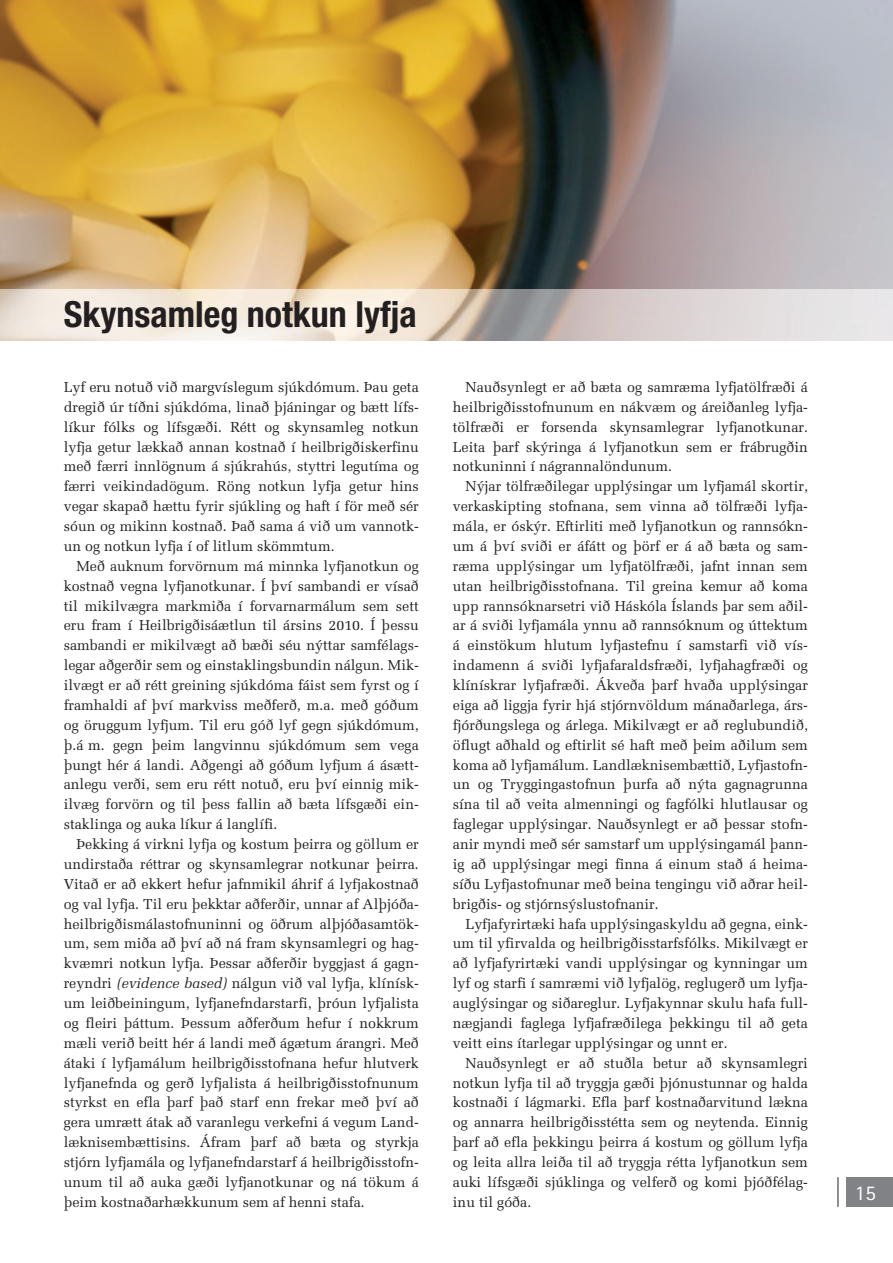
<style>
.page{position:relative;width:893px;height:1263px;background:#fff}
.page>*{position:absolute;margin:0;border:0;box-sizing:border-box;transform-origin:0 0}
.t1{font:700 condensed 36px "Helvetica Neue";color:#231f20}
.t2{font:21px "Rotis Sans Serif";color:#fff}
.t3{font:14.4px/19.8px "Melior";color:#231f20;text-align:justify}
.s1{font-style:italic}
</style>
<div class="page">
<hr style="left:838px;top:1177px;width:1px;height:30px;background:#231f20">
<div style="left:846px;top:1177px;width:47px;height:30px;background:#808285"></div>
<img style="left:0;top:0;width:893px;height:289px">
<svg style="left:0;top:289px;width:893px;height:52px;background:#e1d8d1"></svg>
<h1 class="t1" style="left:64px;top:301px;width:355px">Skynsamleg notkun lyfja</h1>
<p class="t3" style="left:64px;top:379px;width:357px">Lyf eru notuð við margvíslegum sjúkdómum. Þau geta dregið úr tíðni sjúkdóma, linað þjáningar og bætt lífs&shy;líkur fólks og lífsgæði. Rétt og skynsamleg notkun lyfja getur lækkað annan kostnað í heilbrigðiskerfinu með færri innlögnum á sjúkrahús, styttri legutíma og færri veikindadögum. Röng notkun lyfja getur hins vegar skapað hættu fyrir sjúkling og haft í för með sér sóun og mikinn kostnað. Það sama á við um vannotk&shy;un og notkun lyfja í of litlum skömmtum.</p>
<p class="t3" style="left:64px;top:557px;width:357px;text-indent:13px">Með auknum forvörnum má minnka lyfjanotkun og kostnað vegna lyfjanotkunar. Í því sambandi er vísað til mikilvægra markmiða í forvarnarmálum sem sett eru fram í Heilbrigðisáætlun til ársins 2010. Í þessu sambandi er mikilvægt að bæði séu nýttar samfélags&shy;legar aðgerðir sem og einstaklingsbundin nálgun. Mik&shy;ilvægt er að rétt greining sjúkdóma fáist sem fyrst og í framhaldi af því markviss meðferð, m.a. með góðum og öruggum lyfjum. Til eru góð lyf gegn sjúkdómum, þ.á m. gegn þeim langvinnu sjúkdómum sem vega þungt hér á landi. Aðgengi að góðum lyfjum á ásætt&shy;anlegu verði, sem eru rétt notuð, eru því einnig mik&shy;ilvæg forvörn og til þess fallin að bæta lífsgæði ein&shy;staklinga og auka líkur á langlífi.</p>
<p class="t3" style="left:64px;top:836px;width:357px;text-indent:13px">Þekking á virkni lyfja og kostum þeirra og göllum er undirstaða réttrar og skynsamlegrar notkunar þeirra.<br>Vitað er að ekkert hefur jafnmikil áhrif á lyfjakostnað og val lyfja. Til eru þekktar aðferðir, unnar af Alþjóða&shy;heilbrigðismálastofnuninni og öðrum alþjóðasamtök&shy;um, sem miða að því að ná fram skynsamlegri og hag&shy;kvæmri notkun lyfja. Þessar aðferðir byggjast á gagn&shy;reyndri <span class="s1">(evidence based)</span> nálgun við val lyfja, klínísk&shy;um leiðbeiningum, lyfjanefndarstarfi, þróun lyfjalista og fleiri þáttum. Þessum aðferðum hefur í nokkrum mæli verið beitt hér á landi með ágætum árangri. Með átaki í lyfjamálum heilbrigðisstofnana hefur hlutverk lyfjanefnda og gerð lyfjalista á heilbrigðisstofnunum styrkst en efla þarf það starf enn frekar með því að gera umrætt átak að varanlegu verkefni á vegum Land&shy;læknisembættisins. Áfram þarf að bæta og styrkja stjórn lyfjamála og lyfjanefndarstarf á heilbrigðisstofn&shy;unum til að auka gæði lyfjanotkunar og ná tökum á þeim kostnaðarhækkunum sem af henni stafa.</p>
<p class="t3" style="left:453px;top:379px;width:357px;text-indent:13px">Nauðsynlegt er að bæta og samræma lyfjatölfræði á heilbrigðisstofnunum en nákvæm og áreiðanleg lyfja&shy;tölfræði er forsenda skynsamlegrar lyfjanotkunar.<br>Leita þarf skýringa á lyfjanotkun sem er frábrugðin notkuninni í nágrannalöndunum.</p>
<p class="t3" style="left:453px;top:478px;width:357px;text-indent:13px">Nýjar tölfræðilegar upplýsingar um lyfjamál skortir, verkaskipting stofnana, sem vinna að tölfræði lyfja&shy;mála, er óskýr. Eftirliti með lyfjanotkun og rannsókn&shy;um á því sviði er áfátt og þörf er á að bæta og sam&shy;ræma upplýsingar um lyfjatölfræði, jafnt innan sem utan heilbrigðisstofnana. Til greina kemur að koma upp rannsóknarsetri við Háskóla Íslands þar sem aðil&shy;ar á sviði lyfjamála ynnu að rannsóknum og úttektum á einstökum hlutum lyfjastefnu í samstarfi við vís&shy;indamenn á sviði lyfjafaraldsfræði, lyfjahagfræði og klínískrar lyfjafræði. Ákveða þarf hvaða upplýsingar eiga að liggja fyrir hjá stjórnvöldum mánaðarlega, árs&shy;fjórðungslega og árlega. Mikilvægt er að reglubundið, öflugt aðhald og eftirlit sé haft með þeim aðilum sem koma að lyfjamálum. Landlæknisembættið, Lyfjastofn&shy;un og Tryggingastofnun þurfa að nýta gagnagrunna sína til að veita almenningi og fagfólki hlutlausar og faglegar upplýsingar. Nauðsynlegt er að þessar stofn&shy;anir myndi með sér samstarf um upplýsingamál þann&shy;ig að upplýsingar megi finna á einum stað á heima&shy;síðu Lyfjastofnunar með beina tengingu við aðrar heil&shy;brigðis- og stjórnsýslustofnanir.</p>
<p class="t3" style="left:453px;top:915px;width:357px;text-indent:13px">Lyfjafyrirtæki hafa upplýsingaskyldu að gegna, eink&shy;um til yfirvalda og heilbrigðisstarfsfólks. Mikilvægt er að lyfjafyrirtæki vandi upplýsingar og kynningar um lyf og starfi í samræmi við lyfjalög, reglugerð um lyfja&shy;auglýsingar og siðareglur. Lyfjakynnar skulu hafa full&shy;nægjandi faglega lyfjafræðilega þekkingu til að geta veitt eins ítarlegar upplýsingar og unnt er.</p>
<p class="t3" style="left:453px;top:1054px;width:357px;text-indent:13px">Nauðsynlegt er að stuðla betur að skynsamlegri notkun lyfja til að tryggja gæði þjónustunnar og halda kostnaði í lágmarki. Efla þarf kostnaðarvitund lækna og annarra heilbrigðisstétta sem og neytenda. Einnig þarf að efla þekkingu þeirra á kostum og göllum lyfja og leita allra leiða til að tryggja rétta lyfjanotkun sem auki lífsgæði sjúklinga og velferð og komi þjóðfélag&shy;inu til góða.</p>
<h2 class="t2" style="left:855px;top:1186px;width:22px">15</h2>
</div>
